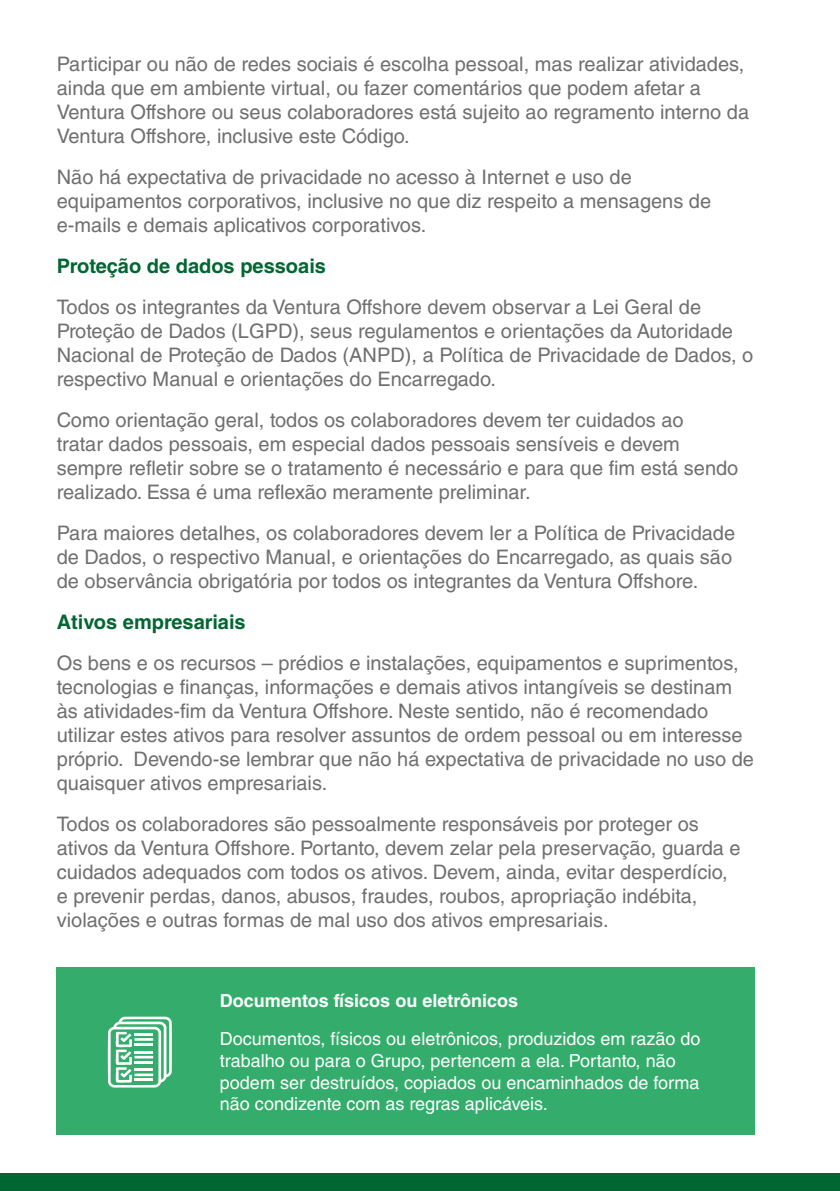
<style>
.page{position:relative;width:840px;height:1191px;background:#fff}
.page>*{position:absolute;margin:0;border:0;box-sizing:border-box;transform-origin:0 0}
.t1{font:20px/24px "Helvetica LT Std";color:#706f6f}
.t2{font:700 20px "Helvetica LT Std";color:#006632}
.t3{font:18px/21.6px "Helvetica LT Std";color:#fff}
.t4{font:700 18px "Helvetica LT Std";color:#fff}
</style>
<div class="page">
<div style="left:57px;top:967px;width:697px;height:167px;background:#34ad6c"></div>
<svg style="left:108px;top:1016px;width:64px;height:71px"></svg>
<div style="left:0;top:1173px;width:839px;height:18px;background:#006632"></div>
<p class="t1" style="left:57px;top:52px;width:693px">Participar ou não de redes sociais é escolha pessoal, mas realizar atividades, ainda que em ambiente virtual, ou fazer comentários que podem afetar a Ventura Offshore ou seus colaboradores está sujeito ao regramento interno da Ventura Offshore, inclusive este Código.</p>
<p class="t1" style="left:57px;top:165px;width:655px">Não há expectativa de privacidade no acesso à Internet e uso de equipamentos corporativos, inclusive no que diz respeito a mensagens de e-mails e demais aplicativos corporativos.</p>
<p class="t2" style="left:57px;top:254px;width:270px">Proteção de dados pessoais</p>
<p class="t1" style="left:57px;top:295px;width:697px">Todos os integrantes da Ventura Offshore devem observar a Lei Geral de Proteção de Dados (LGPD), seus regulamentos e orientações da Autoridade Nacional de Proteção de Dados (ANPD), a Política de Privacidade de Dados, o respectivo Manual e orientações do Encarregado.</p>
<p class="t1" style="left:57px;top:408px;width:682px">Como orientação geral, todos os colaboradores devem ter cuidados ao<br>tratar dados pessoais, em especial dados pessoais sensíveis e devem sempre refletir sobre se o tratamento é necessário e para que fim está sendo realizado. Essa é uma reflexão meramente preliminar.</p>
<p class="t1" style="left:57px;top:521px;width:679px">Para maiores detalhes, os colaboradores devem ler a Política de Privacidade de Dados, o respectivo Manual, e orientações do Encarregado, as quais são de observância obrigatória por todos os integrantes da Ventura Offshore.</p>
<p class="t2" style="left:57px;top:610px;width:190px">Ativos empresariais</p>
<p class="t1" style="left:57px;top:651px;width:698px">Os bens e os recursos – prédios e instalações, equipamentos e suprimentos, tecnologias e finanças, informações e demais ativos intangíveis se destinam às atividades-fim da Ventura Offshore. Neste sentido, não é recomendado utilizar estes ativos para resolver assuntos de ordem pessoal ou em interesse próprio. Devendo-se lembrar que não há expectativa de privacidade no uso de quaisquer ativos empresariais.</p>
<p class="t1" style="left:57px;top:812px;width:685px">Todos os colaboradores são pessoalmente responsáveis por proteger os ativos da Ventura Offshore. Portanto, devem zelar pela preservação, guarda e cuidados adequados com todos os ativos. Devem, ainda, evitar desperdício, e prevenir perdas, danos, abusos, fraudes, roubos, apropriação indébita, violações e outras formas de mal uso dos ativos empresariais.</p>
<p class="t4" style="left:220px;top:989px;width:299px">Documentos físicos ou eletrônicos</p>
<p class="t3" style="left:220px;top:1028px;width:482px">Documentos, físicos ou eletrônicos, produzidos em razão do trabalho ou para o Grupo, pertencem a ela. Portanto, não podem ser destruídos, copiados ou encaminhados de forma não condizente com as regras aplicáveis.</p>
</div>
